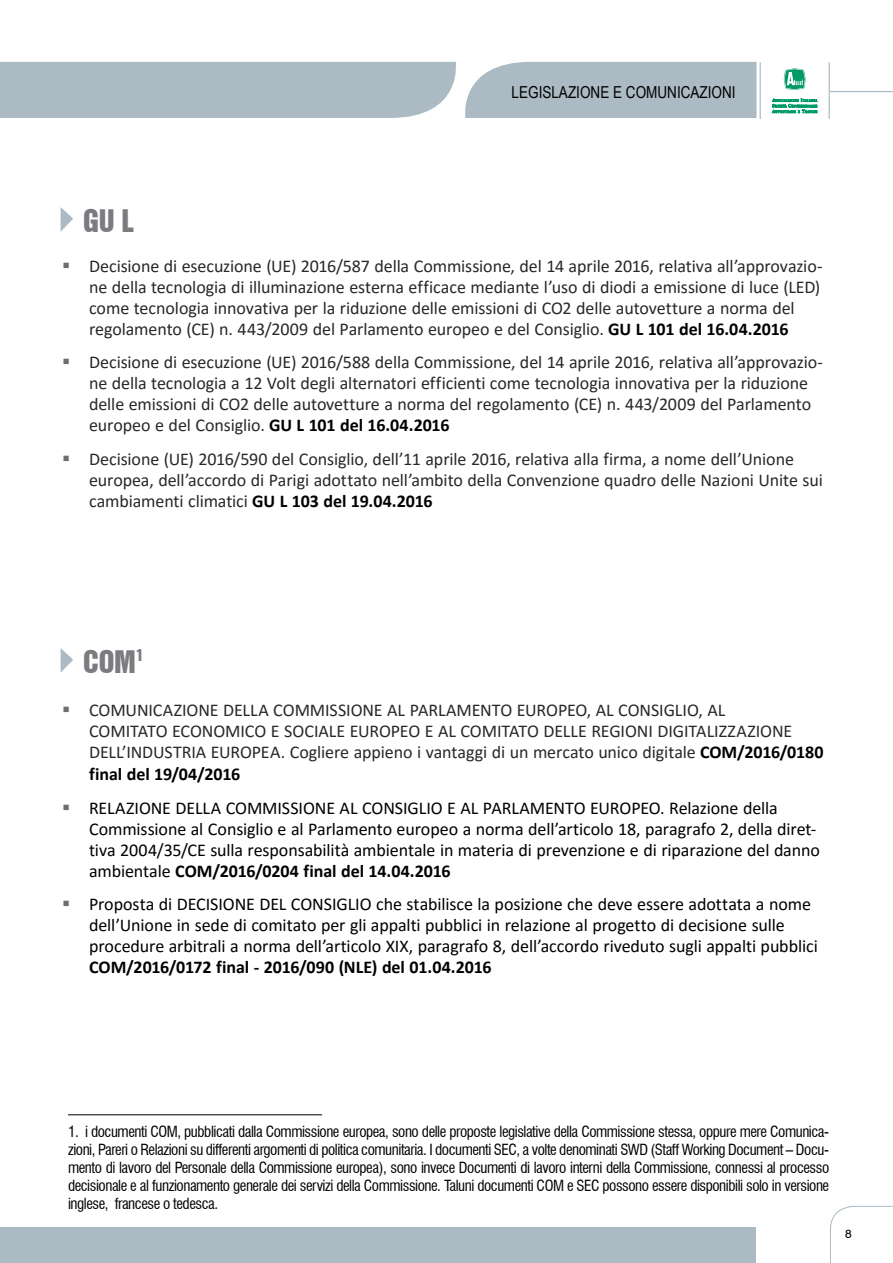
<style>
.page{position:relative;width:893px;height:1263px;background:#fff}
.page>*{position:absolute;margin:0;border:0;box-sizing:border-box;transform-origin:0 0}
.t1{font:28.5px "Swiss 921 BT Regular A";color:#7b7c7f}
.t2{font:18px/21px "Calibri";letter-spacing:-.005em;color:#282829}
.t3{font:18px/21px "Calibri";letter-spacing:-.005em;color:#000}
.t4{font:700 18px "Calibri";letter-spacing:-.005em;color:#000}
.t5{font:16.5px "Arial Narrow";color:#000}
.t6{font:condensed 15px/18px "Swiss 721 BT";letter-spacing:-.03em;color:#000;text-align:justify}
.t7{font:12px "Swiss 721 BT";color:#000}
.s1{font-weight:700;color:#000}
.s2{font-weight:700}
</style>
<div class="page">
<svg style="left:830px;top:1205px;width:63px;height:58px"></svg>
<div style="left:0;top:1227px;width:755px;height:36px;background:#abbac3"></div>
<hr style="left:829px;top:62px;width:1px;height:57px;background:#abbac3">
<hr style="left:760px;top:62px;width:1px;height:57px;background:#abbac3">
<hr style="left:830px;top:91px;width:63px;height:1px;background:#abbac3">
<div style="left:0;top:62px;width:756px;height:56px;background:#abbac3"></div>
<svg style="left:772px;top:98px;width:45px;height:15px"></svg>
<svg style="left:783px;top:68px;width:23px;height:22px"></svg>
<hr style="left:68px;top:1114px;width:254px;height:1px;background:#000">
<svg style="left:61px;top:648px;width:12px;height:24px"></svg>
<svg style="left:61px;top:207px;width:12px;height:24px"></svg>
<p class="t5" style="left:512px;top:80px;width:226px">LEGISLAZIONE E COMUNICAZIONI</p>
<h1 class="t1" style="left:83px;top:202px;width:52px">GU L</h1>
<p class="t2" style="left:89px;top:255px;width:735px">Decisione di esecuzione (UE) 2016/587 della Commissione, del 14 aprile 2016, relativa all’approvazio&shy;ne della tecnologia di illuminazione esterna efficace mediante l’uso di diodi a emissione di luce (LED) come tecnologia innovativa per la riduzione delle emissioni di CO2 delle autovetture a norma del regolamento (CE) n. 443/2009 del Parlamento europeo e del Consiglio. <span class="s1">GU L 101 del 16.04.2016</span></p>
<p class="t2" style="left:89px;top:351px;width:735px">Decisione di esecuzione (UE) 2016/588 della Commissione, del 14 aprile 2016, relativa all’approvazio&shy;ne della tecnologia a 12 Volt degli alternatori efficienti come tecnologia innovativa per la riduzione delle emissioni di CO2 delle autovetture a norma del regolamento (CE) n. 443/2009 del Parlamento europeo e del Consiglio. <span class="s1">GU L 101 del 16.04.2016</span></p>
<p class="t2" style="left:89px;top:448px;width:735px">Decisione (UE) 2016/590 del Consiglio, dell’11 aprile 2016, relativa alla firma, a nome dell’Unione europea, dell’accordo di Parigi adottato nell’ambito della Convenzione quadro delle Nazioni Unite sui cambiamenti climatici <span class="s1">GU L 103 del 19.04.2016</span></p>
<h1 class="t1" style="left:83px;top:643px;width:61px">COM<sup>1</sup></h1>
<p class="t2" style="left:89px;top:698px;width:736px;line-height:21.5px">COMUNICAZIONE DELLA COMMISSIONE AL PARLAMENTO EUROPEO, AL CONSIGLIO, AL<br>COMITATO ECONOMICO E SOCIALE EUROPEO E AL COMITATO DELLE REGIONI DIGITALIZZAZIONE DELL’INDUSTRIA EUROPEA. Cogliere appieno i vantaggi di un mercato unico digitale <span class="s1">COM/2016/0180 final del 19/04/2016</span></p>
<p class="t3" style="left:89px;top:796px;width:732px">RELAZIONE DELLA COMMISSIONE AL CONSIGLIO E AL PARLAMENTO EUROPEO. Relazione della Commissione al Consiglio e al Parlamento europeo a norma dell’articolo 18, paragrafo 2, della diret&shy;tiva 2004/35/CE sulla responsabilità ambientale in materia di prevenzione e di riparazione del danno ambientale <span class="s2">COM/2016/0204 final del 14.04.2016</span></p>
<p class="t3" style="left:89px;top:893px;width:730px">Proposta di DECISIONE DEL CONSIGLIO che stabilisce la posizione che deve essere adottata a nome dell’Unione in sede di comitato per gli appalti pubblici in relazione al progetto di decisione sulle procedure arbitrali a norma dell’articolo XIX, paragrafo 8, dell’accordo riveduto sugli appalti pubblici</p>
<p class="t4" style="left:89px;top:955px;width:404px">COM/2016/0172 final - 2016/090 (NLE) del 01.04.2016</p>
<p class="t6" style="left:68px;top:1123px;width:763px">1. i documenti COM, pubblicati dalla Commissione europea, sono delle proposte legislative della Commissione stessa, oppure mere Comunica&shy;zioni, Pareri o Relazioni su differenti argomenti di politica comunitaria. I documenti SEC, a volte denominati SWD (Staff Working Document – Docu&shy;mento di lavoro del Personale della Commissione europea), sono invece Documenti di lavoro interni della Commissione, connessi al processo decisionale e al funzionamento generale dei servizi della Commissione. Taluni documenti COM e SEC possono essere disponibili solo in versione inglese, francese o tedesca.</p>
<p class="t7" style="left:845px;top:1226px;width:8px">8</p>
</div>
